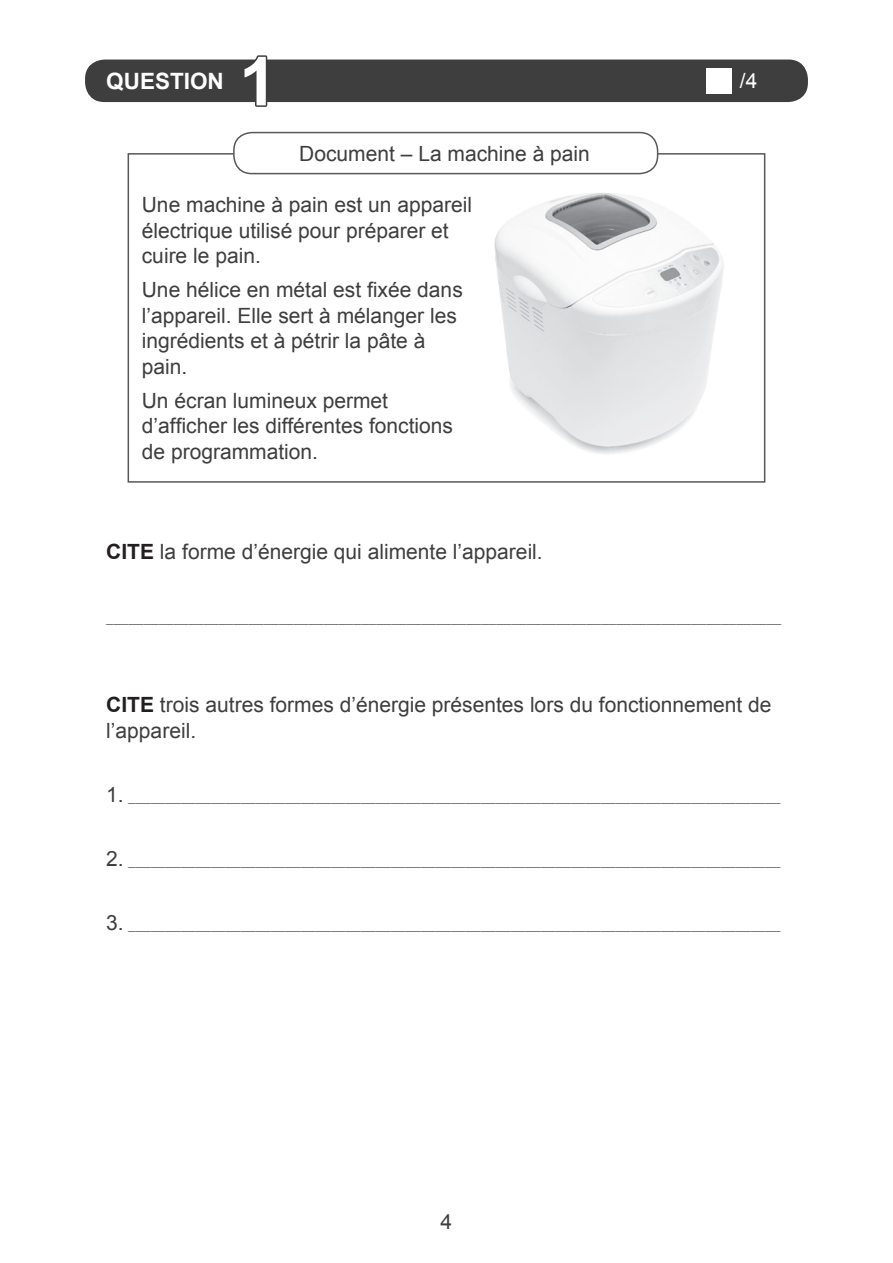
<style>
.page{position:relative;width:893px;height:1263px;background:#fff}
.page>*{position:absolute;margin:0;border:0;box-sizing:border-box;transform-origin:0 0}
.t1{font:700 67.5px "Arial";color:#fff}
.t2{font:700 22.5px "Arial";color:#fff}
.TEXTE{font:21px/25.5px "Arial";color:#3e3e3f}
.LEGENDE{font:21px "Arial";color:#3e3e3f}
.t3{font:21px "Arial";color:#fff}
.TEXTE-2{font:15px "Evalex Sans";color:#57585a}
.s1{font-weight:700;color:#231f20}
.s2{font-family:"Arial";font-size:21px;color:#3e3e3f}
</style>
<div class="page">
<div style="left:85px;top:60px;width:723px;height:42px;background:#3e3e3f;border-radius:20px"></div>
<svg style="left:242px;top:55px;width:27px;height:52px"></svg>
<div style="left:128px;top:153px;width:637px;height:330px;border:2px solid #57585a"></div>
<div style="left:234px;top:133px;width:424px;height:41px;background:#fff;border-radius:18px"></div>
<div style="left:233px;top:132px;width:425px;height:42px;border:2px solid #57585a;border-radius:18px"></div>
<img style="left:494px;top:193px;width:230px;height:261px">
<div style="left:706px;top:68px;width:25px;height:26px;background:#fff"></div>
<p class="t2" style="left:106px;top:66px;width:119px">QUESTION</p>
<p class="t1" style="left:239px;top:37px;width:39px">1</p>
<p class="LEGENDE" style="left:299px;top:140px;width:292px">Document – La machine à pain</p>
<p class="TEXTE" style="left:142px;top:192px;width:332px">Une machine à pain est un appareil électrique utilisé pour préparer et cuire le pain.</p>
<p class="TEXTE" style="left:142px;top:277px;width:322px">Une hélice en métal est fixée dans l’appareil. Elle sert à mélanger les ingrédients et à pétrir la pâte à pain.</p>
<p class="TEXTE" style="left:142px;top:388px;width:313px">Un écran lumineux permet d’afficher les différentes fonctions de programmation.</p>
<p class="TEXTE" style="left:106px;top:539px;width:438px"><span class="s1">CITE</span> la forme d’énergie qui alimente l’appareil.</p>
<p class="t3" style="left:740px;top:67px;width:19px">/4</p>
<p class="TEXTE-2" style="left:106px;top:609px;width:676px">__________________________________________________________________________________________</p>
<p class="TEXTE" style="left:106px;top:692px;width:667px"><span class="s1">CITE</span> trois autres formes d’énergie présentes lors du fonctionnement de l’appareil.</p>
<p class="TEXTE-2" style="left:106px;top:788px;width:676px"><span class="s2">1.</span> _______________________________________________________________________________________</p>
<p class="TEXTE-2" style="left:106px;top:852px;width:676px"><span class="s2">2.</span> _______________________________________________________________________________________</p>
<p class="TEXTE-2" style="left:106px;top:916px;width:676px"><span class="s2">3.</span> _______________________________________________________________________________________</p>
<p class="TEXTE" style="left:441px;top:1209px;width:13px">4</p>
</div>
